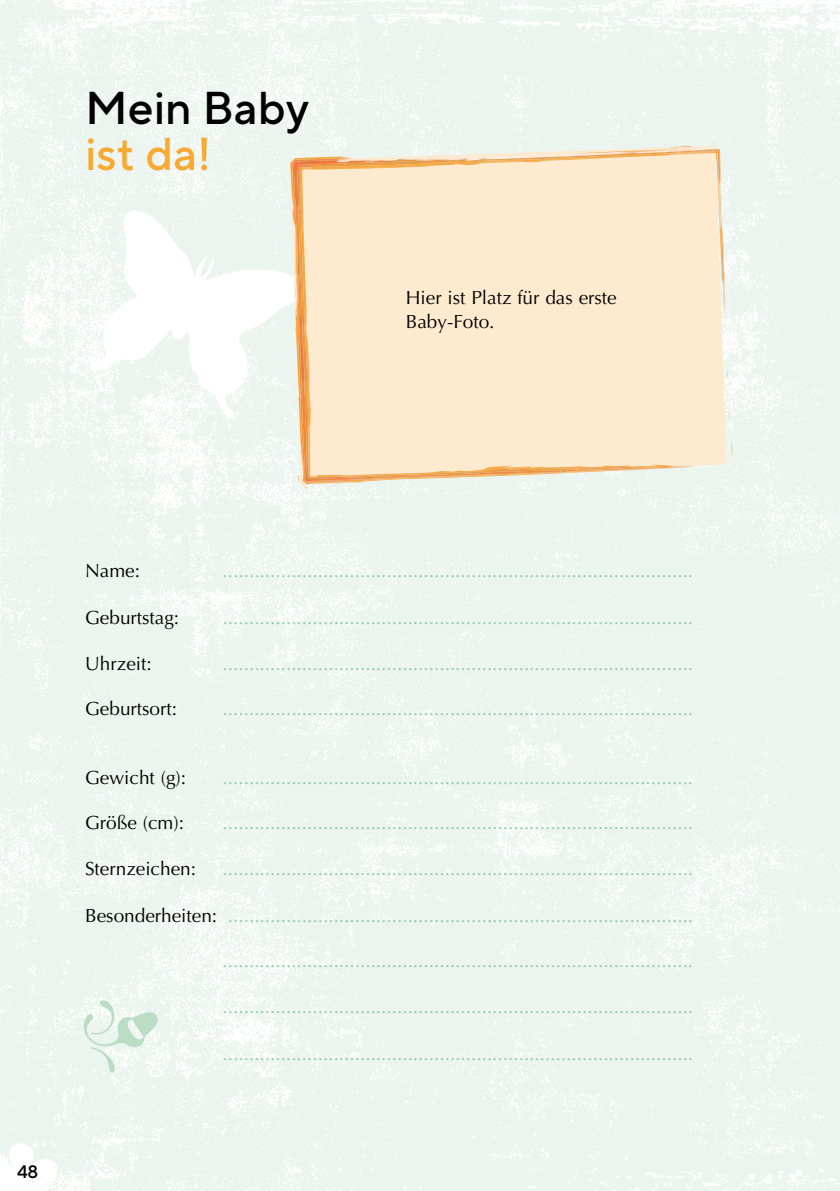
<style>
.page{position:relative;width:840px;height:1191px;background:#fff}
.page>*{position:absolute;margin:0;border:0;box-sizing:border-box;transform-origin:0 0}
.t1{font:106.6px "Type Embellishments One Let Plain";color:#bcddc5}
.t2{font:500 46px "TT Norms Pro";color:#000}
.t3{font:500 46px "TT Norms Pro";color:#f6aa34}
.t4{font:19px "Optima LT Std";color:#94caa7}
.t5{font:19px/24px "Optima LT Std";color:#000}
.t6{font:500 18px "TT Norms Pro";color:#000}
.s1{color:#000}
</style>
<div class="page">
<img style="left:0;top:0;width:839px;height:1191px">
<img style="left:0;top:1134px;width:60px;height:57px">
<img style="left:67px;top:200px;width:223px;height:225px">
<img style="left:727px;top:398px;width:3px;height:21px">
<img style="left:297px;top:481px;width:13px;height:9px">
<svg style="left:730px;top:442px;width:2px;height:24px"></svg>
<svg style="left:728px;top:401px;width:2px;height:24px"></svg>
<svg style="left:726px;top:370px;width:2px;height:16px"></svg>
<img style="left:293px;top:149px;width:427px;height:332px">
<img style="left:576px;top:149px;width:110px;height:4px">
<img style="left:582px;top:150px;width:79px;height:3px">
<img style="left:583px;top:150px;width:72px;height:3px">
<svg style="left:668px;top:146px;width:34px;height:5px"></svg>
<img style="left:427px;top:156px;width:42px;height:2px">
<svg style="left:293px;top:281px;width:6px;height:20px"></svg>
<svg style="left:300px;top:475px;width:13px;height:11px"></svg>
<svg style="left:329px;top:480px;width:16px;height:6px"></svg>
<h2 class="t2" style="left:85px;top:78px;width:225px">Mein Baby</h2>
<h2 class="t3" style="left:85px;top:124px;width:128px">ist da!</h2>
<p class="t5" style="left:405px;top:286px;width:212px">Hier ist Platz für das erste<br>Baby-Foto.</p>
<p class="t6" style="left:17px;top:1160px;width:23px">48</p>
<p class="t5" style="left:85px;top:559px;width:56px">Name:</p>
<p class="t4" style="left:222px;top:559px;width:472px">.........................................................................................</p>
<p class="t5" style="left:85px;top:606px;width:95px">Geburtstag:</p>
<p class="t4" style="left:222px;top:606px;width:472px">.........................................................................................</p>
<p class="t5" style="left:85px;top:651px;width:68px">Uhrzeit:</p>
<p class="t5" style="left:85px;top:697px;width:93px">Geburtsort:</p>
<p class="t5" style="left:85px;top:765px;width:102px">Gewicht (g):</p>
<p class="t5" style="left:85px;top:811px;width:100px">Größe (cm):</p>
<p class="t4" style="left:222px;top:652px;width:472px">.........................................................................................</p>
<p class="t4" style="left:222px;top:697px;width:472px">.........................................................................................</p>
<p class="t4" style="left:222px;top:766px;width:472px">.........................................................................................</p>
<p class="t4" style="left:222px;top:811px;width:472px">.........................................................................................</p>
<p class="t5" style="left:85px;top:856px;width:112px">Sternzeichen:</p>
<p class="t4" style="left:222px;top:857px;width:472px">.........................................................................................</p>
<p class="t4" style="left:85px;top:904px;width:609px"><span class="s1">Besonderheiten:</span> ........................................................................................</p>
<h1 class="t1" style="left:163px;top:995px;width:84px;rotate:90deg">o</h1>
<p class="t4" style="left:222px;top:949px;width:472px">.........................................................................................</p>
<p class="t4" style="left:222px;top:995px;width:472px">.........................................................................................</p>
<p class="t4" style="left:222px;top:1042px;width:472px">.........................................................................................</p>
</div>
